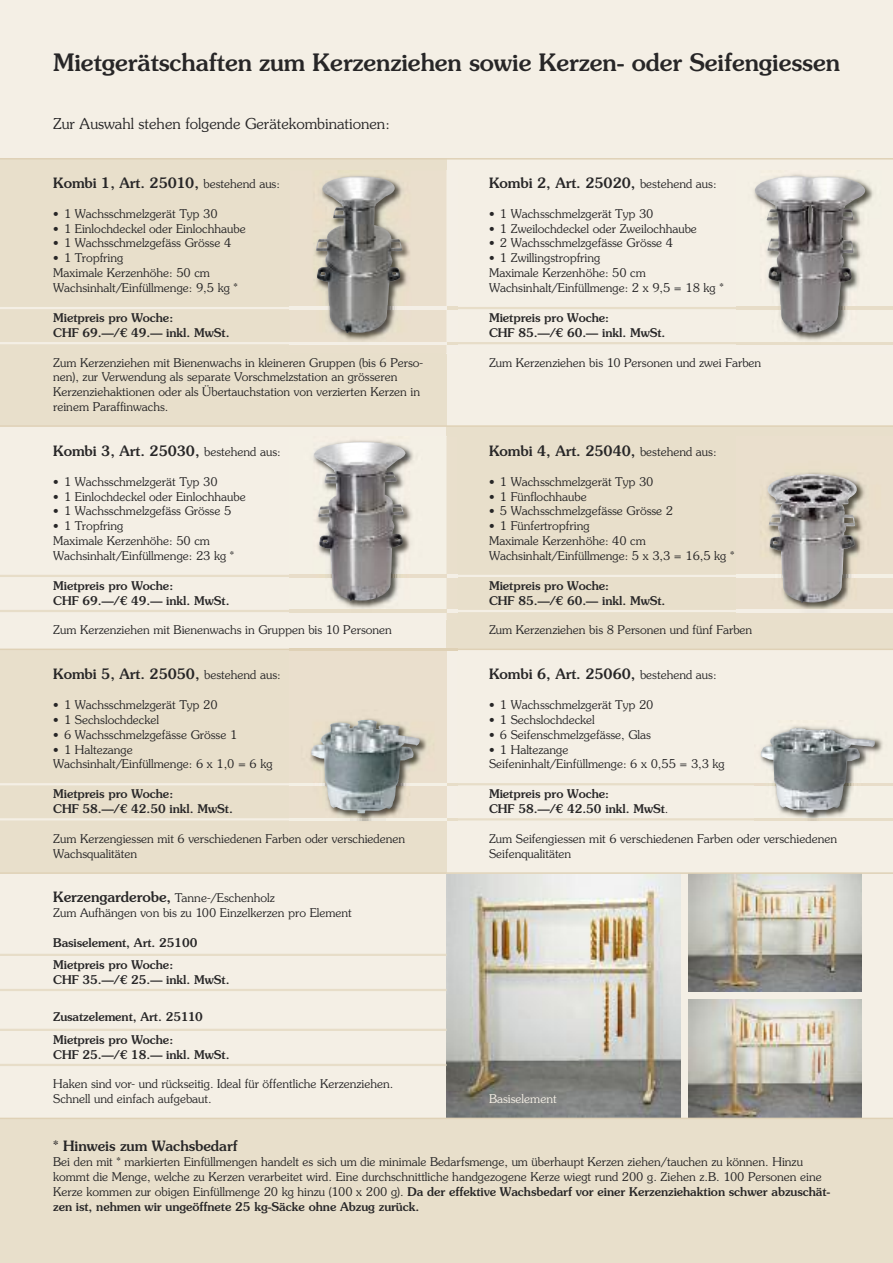
<style>
.page{position:relative;width:893px;height:1263px;background:#f4efe5}
.page>*{position:absolute;margin:0;border:0;box-sizing:border-box;transform-origin:0 0}
.t1{font:500 24px "Souvenir LT";color:#272627}
.t2{font:300 15px "Souvenir LT";color:#272627}
.t3{font:500 14.25px "Souvenir LT";color:#272627}
.t4{font:300 12px/14.9px "Souvenir LT";color:#272627}
.t5{font:500 12px/14.9px "Souvenir LT";color:#272627}
.t6{font:300 12px "Souvenir LT";color:#f4efe5}
.s1{font-weight:300;font-size:12px}
.s2{font-weight:500;font-size:14.25px}
.s3{font-weight:300}
.s4{font-weight:500}
</style>
<div class="page">
<div style="left:0;top:158px;width:446px;height:268px;background:#e8dfcb"></div>
<div style="left:446px;top:426px;width:447px;height:223px;background:#e8dfcb"></div>
<div style="left:0;top:649px;width:446px;height:223px;background:#e8dfcb"></div>
<hr style="left:0;top:649px;width:893px;height:1px;background:#dfd1b6">
<hr style="left:0;top:425px;width:893px;height:2px;background:#dfd1b6">
<hr style="left:0;top:158px;width:893px;height:2px;background:#dfd1b6">
<img style="left:689px;top:874px;width:172px;height:117px">
<img style="left:446px;top:874px;width:234px;height:244px">
<hr style="left:0;top:872px;width:893px;height:2px;background:#dfd1b6">
<div style="left:0;top:1118px;width:893px;height:145px;background:#e8dfcb"></div>
<img style="left:689px;top:1000px;width:172px;height:117px">
<hr style="left:0;top:1118px;width:893px;height:1px;background:#dfd1b6">
<hr style="left:446px;top:307px;width:447px;height:2px;background:#e7ddc8">
<hr style="left:0;top:307px;width:446px;height:2px;background:#f4efe5">
<hr style="left:446px;top:342px;width:447px;height:2px;background:#e7ddc8">
<hr style="left:0;top:342px;width:446px;height:2px;background:#f4efe5">
<hr style="left:446px;top:783px;width:447px;height:2px;background:#e7ddc8">
<hr style="left:0;top:783px;width:446px;height:2px;background:#f4efe5">
<hr style="left:446px;top:818px;width:447px;height:2px;background:#e7ddc8">
<hr style="left:0;top:818px;width:446px;height:2px;background:#f4efe5">
<img style="left:290px;top:785px;width:168px;height:33px">
<img style="left:446px;top:650px;width:12px;height:133px">
<img style="left:290px;top:648px;width:156px;height:113px">
<svg style="left:446px;top:648px;width:12px;height:1px"></svg>
<img style="left:290px;top:818px;width:156px;height:3px">
<img style="left:290px;top:649px;width:156px;height:1px">
<svg style="left:446px;top:818px;width:12px;height:11px"></svg>
<img style="left:311px;top:720px;width:109px;height:93px">
<img style="left:736px;top:174px;width:157px;height:171px">
<img style="left:755px;top:176px;width:110px;height:157px">
<img style="left:290px;top:309px;width:168px;height:33px">
<img style="left:290px;top:170px;width:168px;height:137px">
<img style="left:290px;top:344px;width:156px;height:1px">
<svg style="left:446px;top:342px;width:12px;height:11px"></svg>
<img style="left:316px;top:176px;width:86px;height:157px">
<hr style="left:446px;top:575px;width:447px;height:2px;background:#f4efe5">
<hr style="left:0;top:575px;width:446px;height:2px;background:#e7ddc8">
<hr style="left:446px;top:610px;width:447px;height:2px;background:#f4efe5">
<hr style="left:0;top:610px;width:446px;height:2px;background:#e7ddc8">
<img style="left:736px;top:472px;width:157px;height:141px">
<img style="left:768px;top:474px;width:89px;height:129px">
<img style="left:290px;top:577px;width:168px;height:33px">
<img style="left:290px;top:436px;width:168px;height:139px">
<svg style="left:446px;top:610px;width:12px;height:9px"></svg>
<img style="left:314px;top:442px;width:91px;height:159px">
<hr style="left:0;top:954px;width:446px;height:2px;background:#e7ddc8">
<hr style="left:0;top:989px;width:446px;height:2px;background:#e7ddc8">
<hr style="left:0;top:1029px;width:446px;height:2px;background:#e7ddc8">
<hr style="left:0;top:1064px;width:446px;height:2px;background:#e7ddc8">
<img style="left:754px;top:720px;width:139px;height:101px">
<img style="left:761px;top:728px;width:114px;height:84px">
<h1 class="t1" style="left:53px;top:53px;width:788px">Mietgerätschaften zum Kerzenziehen sowie Kerzen- oder Seifengiessen</h1>
<p class="t2" style="left:53px;top:117px;width:338px">Zur Auswahl stehen folgende Gerätekombinationen:</p>
<p class="t3" style="left:53px;top:177px;width:228px">Kombi 1, Art. 25010, <span class="s1">bestehend aus:</span></p>
<p class="t4" style="left:53px;top:207px;width:166px">• 1 Wachsschmelzgerät Typ 30</p>
<p class="t4" style="left:53px;top:222px;width:194px">• 1 Einlochdeckel oder Einlochhaube</p>
<p class="t4" style="left:53px;top:237px;width:180px">• 1 Wachsschmelzgefäss Grösse 4</p>
<p class="t4" style="left:53px;top:251px;width:186px">• 1 Tropfring<br>Maximale Kerzenhöhe: 50 cm<br>Wachsinhalt/Einfüllmenge: 9,5 kg *</p>
<p class="t5" style="left:53px;top:311px;width:178px">Mietpreis pro Woche:<br>CHF 69.—/€ 49.— inkl. MwSt.</p>
<p class="t4" style="left:53px;top:356px;width:371px">Zum Kerzenziehen mit Bienenwachs in kleineren Gruppen (bis 6 Perso&shy;nen), zur Verwendung als separate Vorschmelzstation an grösseren Kerzenziehaktionen oder als Übertauchstation von verzierten Kerzen in reinem Paraffinwachs.</p>
<p class="t3" style="left:53px;top:445px;width:229px">Kombi 3, Art. 25030, <span class="s1">bestehend aus:</span></p>
<p class="t4" style="left:53px;top:475px;width:166px">• 1 Wachsschmelzgerät Typ 30</p>
<p class="t4" style="left:53px;top:490px;width:194px">• 1 Einlochdeckel oder Einlochhaube</p>
<p class="t4" style="left:53px;top:504px;width:180px">• 1 Wachsschmelzgefäss Grösse 5</p>
<p class="t4" style="left:53px;top:519px;width:183px">• 1 Tropfring<br>Maximale Kerzenhöhe: 50 cm<br>Wachsinhalt/Einfüllmenge: 23 kg *</p>
<p class="t5" style="left:53px;top:579px;width:178px">Mietpreis pro Woche:<br>CHF 69.—/€ 49.— inkl. MwSt.</p>
<p class="t4" style="left:53px;top:623px;width:340px">Zum Kerzenziehen mit Bienenwachs in Gruppen bis 10 Personen</p>
<p class="t3" style="left:53px;top:668px;width:229px">Kombi 5, Art. 25050, <span class="s1">bestehend aus:</span></p>
<p class="t4" style="left:53px;top:698px;width:166px">• 1 Wachsschmelzgerät Typ 20</p>
<p class="t4" style="left:53px;top:713px;width:107px">• 1 Sechslochdeckel</p>
<p class="t4" style="left:53px;top:728px;width:186px">• 6 Wachsschmelzgefässe Grösse 1</p>
<p class="t4" style="left:53px;top:743px;width:221px">• 1 Haltezange<br>Wachsinhalt/Einfüllmenge: 6 x 1,0 = 6 kg</p>
<p class="t5" style="left:53px;top:787px;width:181px">Mietpreis pro Woche:<br>CHF 58.—/€ 42.50 inkl. MwSt.</p>
<p class="t4" style="left:53px;top:832px;width:354px">Zum Kerzengiessen mit 6 verschiedenen Farben oder verschiedenen<br>Wachsqualitäten</p>
<p class="t4" style="left:53px;top:891px;width:300px"><span class="s2">Kerzengarderobe,</span> Tanne-/Eschenholz<br>Zum Aufhängen von bis zu 100 Einzelkerzen pro Element</p>
<p class="t5" style="left:53px;top:932px;width:146px;line-height:22.4px">Basiselement, Art. 25100<br>Mietpreis pro Woche:</p>
<p class="t5" style="left:53px;top:973px;width:178px">CHF 35.—/€ 25.— inkl. MwSt.</p>
<p class="t5" style="left:53px;top:1007px;width:151px;line-height:22.4px">Zusatzelement, Art. 25110<br>Mietpreis pro Woche:</p>
<p class="t5" style="left:53px;top:1048px;width:178px">CHF 25.—/€ 18.— inkl. MwSt.</p>
<p class="t4" style="left:53px;top:1077px;width:342px">Haken sind vor- und rückseitig. Ideal für öffentliche Kerzenziehen.<br>Schnell und einfach aufgebaut.</p>
<p class="t3" style="left:489px;top:177px;width:229px">Kombi 2, Art. 25020, <span class="s1">bestehend aus:</span></p>
<p class="t4" style="left:489px;top:207px;width:166px">• 1 Wachsschmelzgerät Typ 30</p>
<p class="t4" style="left:489px;top:222px;width:209px">• 1 Zweilochdeckel oder Zweilochhaube</p>
<p class="t4" style="left:489px;top:237px;width:186px">• 2 Wachsschmelzgefässe Grösse 4</p>
<p class="t4" style="left:489px;top:251px;width:236px">• 1 Zwillingstropfring<br>Maximale Kerzenhöhe: 50 cm<br>Wachsinhalt/Einfüllmenge: 2 x 9,5 = 18 kg *</p>
<p class="t5" style="left:489px;top:311px;width:178px">Mietpreis pro Woche:<br>CHF 85.—/€ 60.— inkl. MwSt.</p>
<p class="t4" style="left:489px;top:356px;width:274px">Zum Kerzenziehen bis 10 Personen und zwei Farben</p>
<p class="t3" style="left:489px;top:445px;width:229px">Kombi 4, Art. 25040, <span class="s1">bestehend aus:</span></p>
<p class="t4" style="left:489px;top:475px;width:166px">• 1 Wachsschmelzgerät Typ 30</p>
<p class="t4" style="left:489px;top:490px;width:99px">• 1 Fünflochhaube</p>
<p class="t4" style="left:489px;top:504px;width:186px">• 5 Wachsschmelzgefässe Grösse 2</p>
<p class="t4" style="left:489px;top:519px;width:247px">• 1 Fünfertropfring<br>Maximale Kerzenhöhe: 40 cm<br>Wachsinhalt/Einfüllmenge: 5 x 3,3 = 16,5 kg *</p>
<p class="t5" style="left:489px;top:579px;width:178px">Mietpreis pro Woche:<br>CHF 85.—/€ 60.— inkl. MwSt.</p>
<p class="t4" style="left:489px;top:623px;width:265px">Zum Kerzenziehen bis 8 Personen und fünf Farben</p>
<p class="t3" style="left:489px;top:668px;width:229px">Kombi 6, Art. 25060, <span class="s1">bestehend aus:</span></p>
<p class="t4" style="left:489px;top:698px;width:166px">• 1 Wachsschmelzgerät Typ 20</p>
<p class="t4" style="left:489px;top:713px;width:107px">• 1 Sechslochdeckel</p>
<p class="t4" style="left:489px;top:728px;width:164px">• 6 Seifenschmelzgefässe, Glas</p>
<p class="t4" style="left:489px;top:743px;width:237px">• 1 Haltezange<br>Seifeninhalt/Einfüllmenge: 6 x 0,55 = 3,3 kg</p>
<p class="t5" style="left:489px;top:787px;width:181px">Mietpreis pro Woche:<br>CHF 58.—/€ 42.50 inkl. MwSt<span class="s3">.</span></p>
<p class="t4" style="left:489px;top:832px;width:350px">Zum Seifengiessen mit 6 verschiedenen Farben oder verschiedenen<br>Seifenqualitäten</p>
<p class="t6" style="left:489px;top:1094px;width:69px">Basiselement</p>
<p class="t3" style="left:53px;top:1140px;width:186px">* Hinweis zum Wachsbedarf</p>
<p class="t4" style="left:53px;top:1155px;width:779px">Bei den mit * markierten Einfüllmengen handelt es sich um die minimale Bedarfsmenge, um überhaupt Kerzen ziehen/tauchen zu können. Hinzu kommt die Menge, welche zu Kerzen verarbeitet wird. Eine durchschnittliche handgezogene Kerze wiegt rund 200 g. Ziehen z.B. 100 Personen eine Kerze kommen zur obigen Einfüllmenge 20 kg hinzu (100 x 200 g). <span class="s4">Da der effektive Wachsbedarf vor einer Kerzenziehaktion schwer abzuschät&shy;zen ist, nehmen wir ungeöffnete 25 kg-Säcke ohne Abzug zurück.</span></p>
</div>
